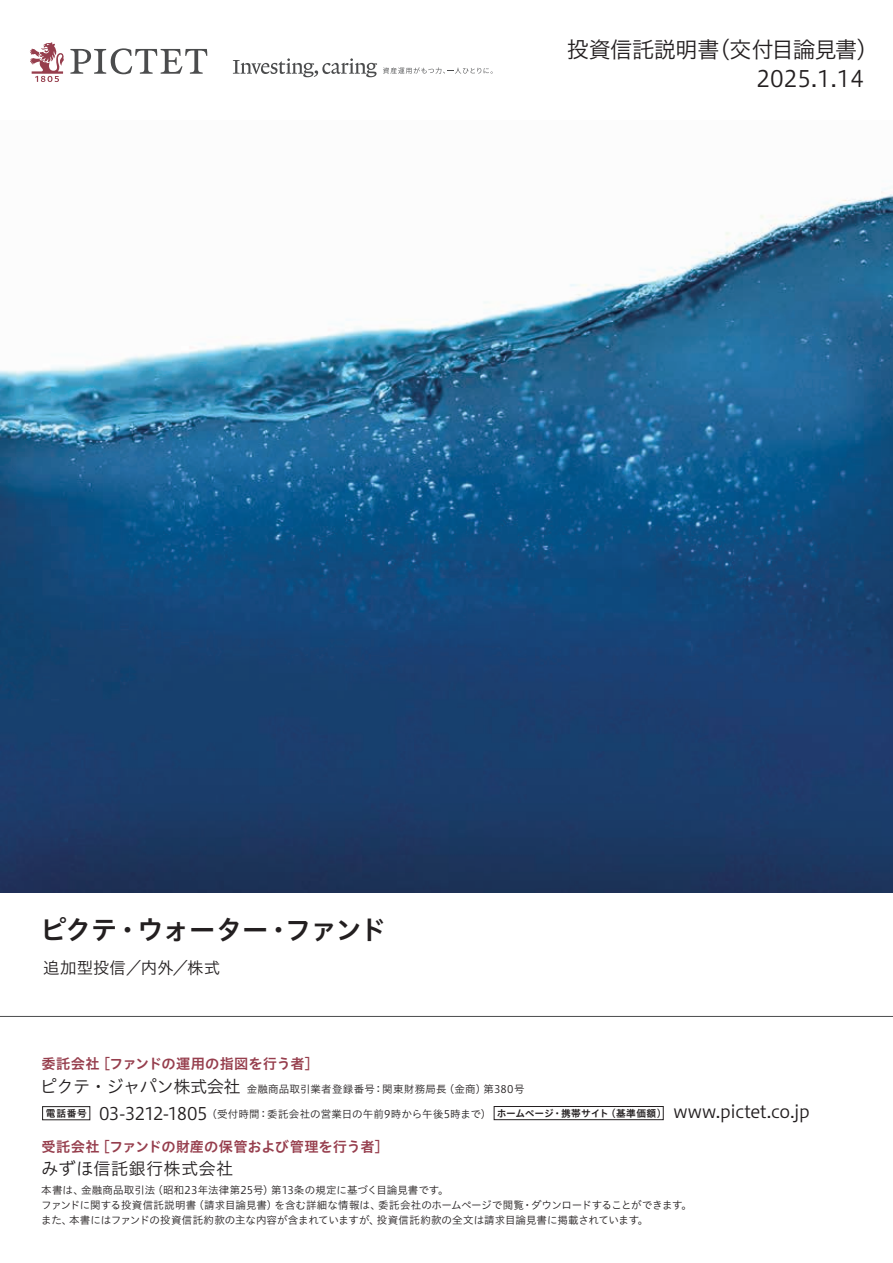
<style>
.page{position:relative;width:893px;height:1263px;background:#fff}
.page>*{position:absolute;margin:0;border:0;box-sizing:border-box;transform-origin:0 0}
.t1{font:27px "Hiragino UD Sans Std W6";letter-spacing:-.05em;color:#231f20}
.t2{font:22.5px/28.5px "Hiragino UD Sans Std W3";letter-spacing:-.03em;color:#231f20}
.t3{font:17.25px "Hiragino UD Sans Std W3";letter-spacing:-.03em;color:#231f20}
.t4{font:17.25px "Hiragino UD Sans Std W3";letter-spacing:.015em;color:#231f20}
.t5{font:16.5px "Hiragino UD Sans Std N W3";color:#231f20}
.t6{font:14.25px "Hiragino UD Sans Std N W6";color:#963e4d}
.t7{font:10.5px/15px "Hiragino UD Sans Std W3";letter-spacing:.01em;color:#231f20}
.t8{font:9.75px "Hiragino UD Sans Std W6";color:#231f20}
.s1{font-family:"Hiragino UD Sans Std W6";font-size:9.75px}
.s2{font-size:17.25px}
</style>
<div class="page">
<hr style="left:0;top:1016px;width:893px;height:1px;background:#4b4c4d">
<div style="left:42px;top:1106px;width:48px;height:14px;border:1px solid #231f20"></div>
<div style="left:494px;top:1106px;width:169px;height:14px;border:1px solid #231f20"></div>
<svg style="left:233px;top:58px;width:144px;height:19px"></svg>
<svg style="left:383px;top:67px;width:110px;height:7px"></svg>
<svg style="left:30px;top:42px;width:34px;height:40px"></svg>
<svg style="left:70px;top:48px;width:137px;height:26px"></svg>
<img style="left:0;top:188px;width:893px;height:704px">
<h2 class="t2" style="left:757px;top:34px;width:124px;text-indent:-190px">投資信託説明書（交付目論見書）<br>2025.1.14</h2>
<h1 class="t1" style="left:40px;top:909px;width:348px">ピクテ・ウォーター・ファンド</h1>
<h3 class="t5" style="left:43px;top:955px;width:179px">追加型投信／内外／株式</h3>
<h3 class="t6" style="left:42px;top:1053px;width:278px">委託会社［ファンドの運用の指図を行う者］</h3>
<h3 class="t3" style="left:40px;top:1073px;width:202px">ピクテ・ジャパン株式会社</h3>
<p class="t7" style="left:247px;top:1081px;width:279px">金融商品取引業者登録番号：関東財務局長（金商）第380号</p>
<p class="t8" style="left:46px;top:1106px;width:43px">電話番号</p>
<p class="t7" style="left:206px;top:1106px;width:605px">（受付時間：委託会社の営業日の午前9時から午後5時まで）<span class="s1">ホームページ・携帯サイト（基準価額）</span> <span class="s2">www.pictet.co.jp</span></p>
<h3 class="t3" style="left:99px;top:1100px;width:110px">03-3212-1805</h3>
<h3 class="t6" style="left:42px;top:1135px;width:349px">受託会社［ファンドの財産の保管および管理を行う者］</h3>
<h3 class="t4" style="left:41px;top:1155px;width:194px">みずほ信託銀行株式会社</h3>
<p class="t7" style="left:41px;top:1182px;width:652px">本書は、金融商品取引法（昭和23年法律第25号）第13条の規定に基づく目論見書です。<br>ファンドに関する投資信託説明書（請求目論見書）を含む詳細な情報は、委託会社のホームページで閲覧・ダウンロードすることができます。また、本書にはファンドの投資信託約款の主な内容が含まれていますが、投資信託約款の全文は請求目論見書に掲載されています。</p>
</div>
